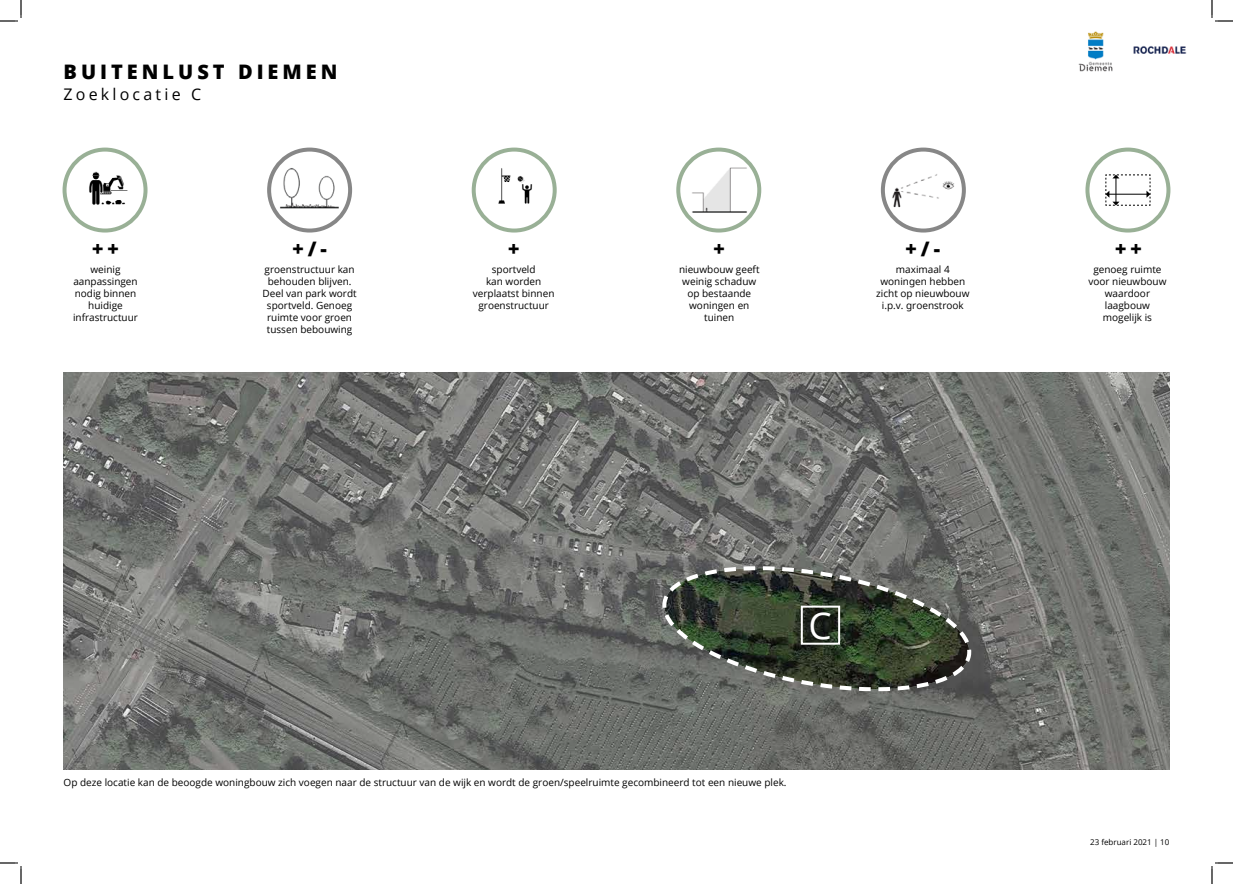
<style>
.page{position:relative;width:1233px;height:884px;background:#fff}
.page>*{position:absolute;margin:0;border:0;box-sizing:border-box;transform-origin:0 0}
.t1{font:37px "Open Sans";color:#fff}
.t2{font:800 20px "Open Sans";letter-spacing:.2em;color:#000}
.t3{font:16px "Open Sans";letter-spacing:.2em;color:#000}
.t4{font:10px/12px "Open Sans";color:#000;text-align:center}
.t5{font:8px "Open Sans";color:#000}
</style>
<div class="page">
<img style="left:64px;top:372px;width:1105px;height:397px">
<svg style="left:659px;top:562px;width:315px;height:136px;background:#4c5348"></svg>
<div style="left:801px;top:606px;width:39px;height:39px;border:2px solid #fff"></div>
<img style="left:883px;top:155px;width:81px;height:73px">
<div style="left:881px;top:148px;width:85px;height:85px;border:4px solid #878787;border-radius:50%"></div>
<img style="left:269px;top:150px;width:81px;height:81px;border-radius:40px">
<div style="left:267px;top:148px;width:85px;height:85px;border:4px solid #878787;border-radius:50%"></div>
<img style="left:678px;top:150px;width:81px;height:81px;border-radius:40px">
<div style="left:676px;top:148px;width:85px;height:85px;border:4px solid #99b096;border-radius:50%"></div>
<img style="left:474px;top:150px;width:80px;height:81px;border-radius:40px">
<div style="left:472px;top:148px;width:85px;height:85px;border:4px solid #99b096;border-radius:50%"></div>
<img style="left:65px;top:150px;width:80px;height:69px">
<div style="left:63px;top:148px;width:84px;height:85px;border:4px solid #99b096;border-radius:50%"></div>
<div style="left:1085px;top:148px;width:85px;height:85px;border:4px solid #99b096;border-radius:50%"></div>
<svg style="left:1105px;top:174px;width:45px;height:32px"></svg>
<img style="left:1078px;top:31px;width:35px;height:40px">
<img style="left:1133px;top:46px;width:53px;height:8px">
<svg style="left:0;top:0;width:22px;height:22px"></svg>
<svg style="left:0;top:862px;width:22px;height:22px"></svg>
<svg style="left:1211px;top:0;width:22px;height:22px"></svg>
<svg style="left:1211px;top:862px;width:22px;height:22px"></svg>
<h2 class="t2" style="left:64px;top:56px;width:276px">BUITENLUST DIEMEN</h2>
<h3 class="t3" style="left:64px;top:83px;width:139px">Zoeklocatie C</h3>
<h2 class="t2" style="left:292px;top:234px;width:36px">+/-</h2>
<h2 class="t2" style="left:508px;top:234px;width:13px">+</h2>
<h2 class="t2" style="left:713px;top:234px;width:13px">+</h2>
<h2 class="t2" style="left:905px;top:234px;width:36px">+/-</h2>
<h2 class="t2" style="left:1115px;top:234px;width:28px">++</h2>
<h2 class="t2" style="left:92px;top:234px;width:28px">++</h2>
<p class="t4" style="left:73px;top:263px;width:66px">weinig aanpassingen nodig binnen huidige infrastructuur</p>
<p class="t4" style="left:262px;top:263px;width:96px">groenstructuur kan behouden blijven.<br>Deel van park wordt sportveld. Genoeg ruimte voor groen tussen bebouwing</p>
<p class="t4" style="left:473px;top:263px;width:83px">sportveld<br>kan worden verplaatst binnen groenstructuur</p>
<p class="t4" style="left:679px;top:263px;width:82px">nieuwbouw geeft weinig schaduw op bestaande woningen en tuinen</p>
<p class="t4" style="left:1088px;top:263px;width:80px">genoeg ruimte voor nieuwbouw waardoor laagbouw mogelijk is</p>
<p class="t4" style="left:876px;top:263px;width:95px">maximaal 4 woningen hebben zicht op nieuwbouw i.p.v. groenstrook</p>
<h1 class="t1" style="left:808px;top:600px;width:25px">C</h1>
<p class="t4" style="left:64px;top:776px;width:724px">Op deze locatie kan de beoogde woningbouw zich voegen naar de structuur van de wijk en wordt de groen/speelruimte gecombineerd tot een nieuwe plek.</p>
<p class="t5" style="left:1090px;top:836px;width:81px">23 februari 2021 | 10</p>
</div>
